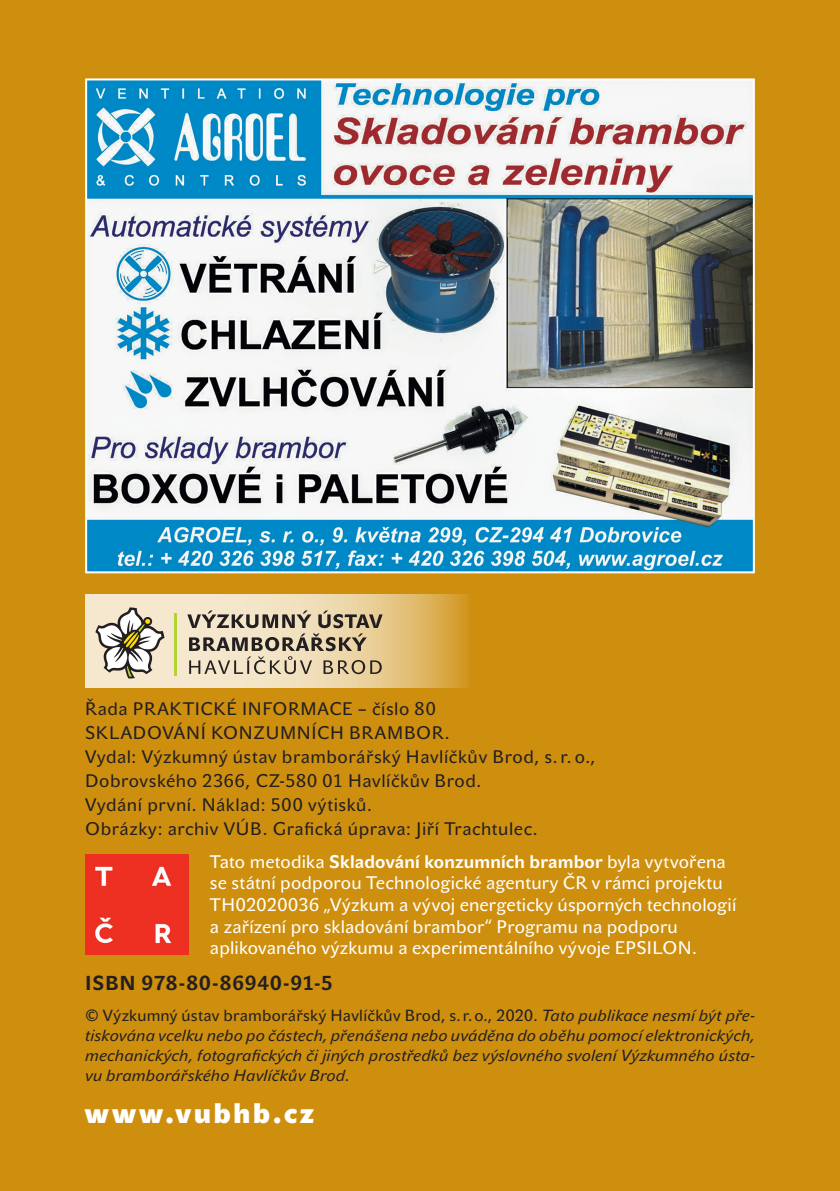
<style>
.page{position:relative;width:840px;height:1191px;background:#fff}
.page>*{position:absolute;margin:0;border:0;box-sizing:border-box;transform-origin:0 0}
.VYDAVATEL{font:700 28px "John Sans Heavy Pro";letter-spacing:.11em;color:#fff}
.VYDAVATEL-2{font:700 20px "John Sans Text Pro";letter-spacing:.04em;color:#231f20}
.TIRAZ{font:18px/21.6px "John Sans Text Pro";letter-spacing:.01em;color:#fff}
.TIRAZ-2{font:18px/24px "John Sans Text Pro";letter-spacing:.035em;color:#231f20}
.AUTOR_TEXT{font:italic 16px/20px "John Sans Text Pro";letter-spacing:.015em;color:#231f20;text-align:justify}
.s1{font-weight:700}
.s2{font-style:normal}
</style>
<div class="page">
<div style="left:0;top:0;width:839px;height:1191px;background:#ce8f0f"></div>
<img style="left:88px;top:81px;width:663px;height:489px">
<div style="left:85px;top:78px;width:669px;height:495px;border:2px solid #fff"></div>
<svg style="left:85px;top:594px;width:384px;height:94px;background:#e9cd95"></svg>
<svg style="left:95px;top:607px;width:69px;height:71px;background:#c3bcac"></svg>
<hr style="left:174px;top:614px;width:2px;height:62px;background:#b3d234">
<svg style="left:187px;top:610px;width:195px;height:64px;background:#bbac92"></svg>
<img style="left:85px;top:855px;width:103px;height:100px">
<p class="TIRAZ-2" style="left:85px;top:696px;width:363px">Řada PRAKTICKÉ INFORMACE – číslo 80<br>SKLADOVÁNÍ KONZUMNÍCH BRAMBOR.</p>
<p class="TIRAZ-2" style="left:85px;top:744px;width:511px">Vydal: Výzkumný ústav bramborářský Havlíčkův Brod, s. r. o.,<br>Dobrovského 2366, CZ-580 01 Havlíčkův Brod.</p>
<p class="TIRAZ-2" style="left:85px;top:792px;width:451px">Vydání první. Náklad: 500 výtisků.<br>Obrázky: archiv VÚB. Grafická úprava: Jiří Trachtulec.</p>
<p class="TIRAZ" style="left:210px;top:851px;width:527px">Tato metodika <span class="s1">Skladování konzumních brambor</span> byla vytvořena se státní podporou Technologické agentury ČR v rámci projektu TH02020036 „Výzkum a vývoj energeticky úsporných technologií a zařízení pro skladování brambor“ Programu na podporu aplikovaného výzkumu a experimentálního vývoje EPSILON.</p>
<p class="VYDAVATEL-2" style="left:85px;top:971px;width:249px">ISBN 978-80-86940-91-5</p>
<p class="AUTOR_TEXT" style="left:85px;top:1005px;width:670px"><span class="s2">© Výzkumný ústav bramborářský Havlíčkův Brod, s. r. o., 2020.</span> Tato publikace nesmí být pře&shy;tiskována vcelku nebo po částech, přenášena nebo uváděna do oběhu pomocí elektronických, mechanických, fotografických či jiných prostředků bez výslovného svolení Výzkumného ústa&shy;vu bramborářského Havlíčkův Brod.</p>
<p class="VYDAVATEL" style="left:85px;top:1096px;width:230px">www.vubhb.cz</p>
</div>
